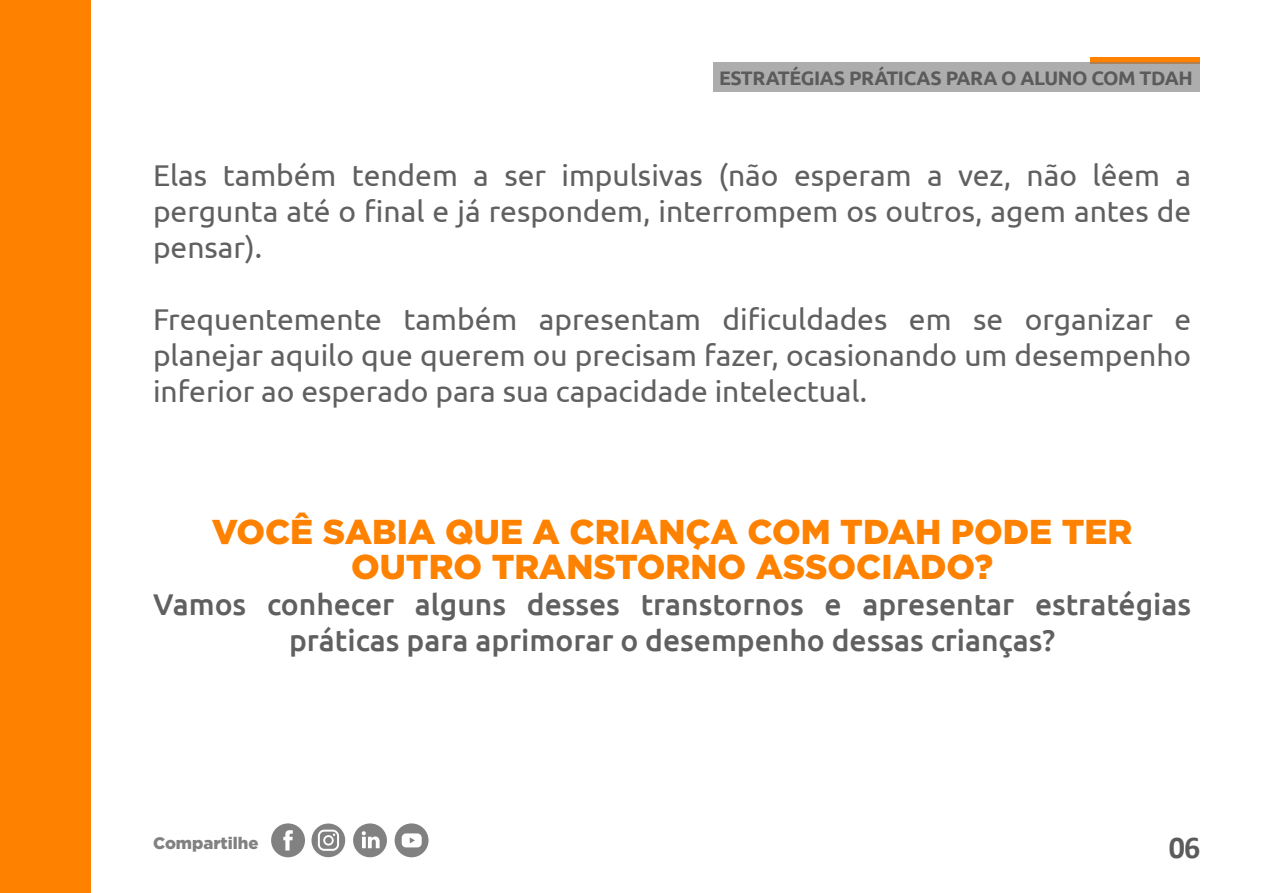
<style>
.page{position:relative;width:1263px;height:893px;background:#fff}
.page>*{position:absolute;margin:0;border:0;box-sizing:border-box;transform-origin:0 0}
.t1{font:900 34.5px/34.5px "Gotham";color:#ff8100;text-align:center}
.t2{font:700 31.95px "Calibri";color:#5b5b5b}
.t3{font:30px/36px "Ubuntu";color:#606060;text-align:justify}
.t4{font:500 30px/36px "Ubuntu";color:#606060;text-align:center}
.t5{font:700 19.5px "Ubuntu";letter-spacing:-.025em;color:#5b5b5b}
.t6{font:900 16.65px "Gotham";color:#818181}
</style>
<div class="page">
<div style="left:1091px;top:57px;width:109px;height:6px;background:#ff8100"></div>
<div style="left:0;top:0;width:90px;height:892px;background:#ff8100"></div>
<div style="left:271px;top:823px;width:34px;height:34px;background:#818181;border-radius:50%"></div>
<svg style="left:283px;top:830px;width:10px;height:20px"></svg>
<div style="left:395px;top:823px;width:33px;height:34px;background:#818181;border-radius:50%"></div>
<svg style="left:402px;top:833px;width:20px;height:14px"></svg>
<svg style="left:311px;top:823px;width:34px;height:34px"></svg>
<div style="left:353px;top:823px;width:34px;height:34px;background:#818181;border-radius:50%"></div>
<svg style="left:362px;top:831px;width:18px;height:17px"></svg>
<div style="left:714px;top:63px;width:486px;height:29px;background:#adadad"></div>
<p class="t5" style="left:719px;top:66px;width:475px">ESTRATÉGIAS PRÁTICAS PARA O ALUNO COM TDAH</p>
<p class="t3" style="left:153px;top:156px;width:1040px">Elas também tendem a ser impulsivas (não esperam a vez, não lêem a pergunta até o final e já respondem, interrompem os outros, agem antes de pensar).</p>
<p class="t3" style="left:153px;top:300px;width:1040px">Frequentemente também apresentam dificuldades em se organizar e planejar aquilo que querem ou precisam fazer, ocasionando um desempenho inferior ao esperado para sua capacidade intelectual.</p>
<p class="t1" style="left:212px;top:514px;width:922px">VOCÊ SABIA QUE A CRIANÇA COM TDAH PODE TER<br>OUTRO TRANSTORNO ASSOCIADO?</p>
<p class="t4" style="left:153px;top:585px;width:1040px">Vamos conhecer alguns desses transtornos e apresentar estratégias práticas para aprimorar o desempenho dessas crianças?</p>
<p class="t6" style="left:153px;top:833px;width:107px">Compartilhe</p>
<p class="t2" style="left:1169px;top:824px;width:33px">06</p>
</div>
